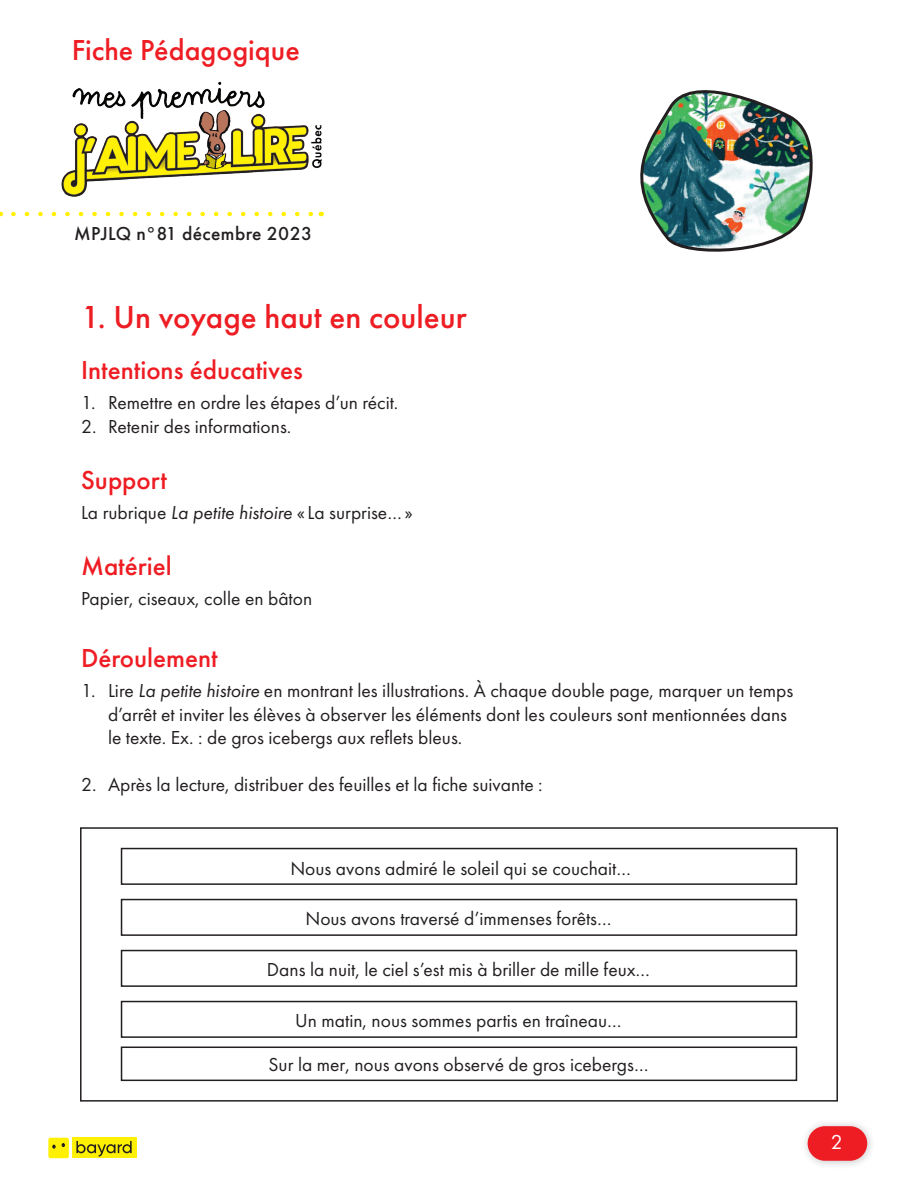
<style>
.page{position:relative;width:918px;height:1188px;background:#fff}
.page>*{position:absolute;margin:0;border:0;box-sizing:border-box;transform-origin:0 0}
.t1{font:500 33px "Futura PT";color:#ee1d23}
.t2{font:500 30px "Futura PT";color:#ee1d23}
.t3{font:500 27px "Futura PT";color:#ee1d23}
.t4{font:21px "Futura PT";color:#fff}
.t5{font:19.5px/23.4px "Futura PT";color:#231f20}
.t6{font:500 19.5px "Futura PT";letter-spacing:.02em;color:#231f20}
.s1{font-style:italic}
</style>
<div class="page">
<img style="left:640px;top:90px;width:173px;height:162px">
<div style="left:80px;top:827px;width:758px;height:275px;border:2px solid #231f20"></div>
<div style="left:121px;top:848px;width:676px;height:37px;border:2px solid #231f20"></div>
<div style="left:121px;top:899px;width:676px;height:37px;border:2px solid #231f20"></div>
<div style="left:121px;top:950px;width:676px;height:37px;border:2px solid #231f20"></div>
<div style="left:121px;top:1001px;width:676px;height:37px;border:2px solid #231f20"></div>
<div style="left:121px;top:1047px;width:676px;height:34px;border:2px solid #231f20"></div>
<div style="left:801px;top:1119px;width:75px;height:51px;background:#231f20;opacity:.25"></div>
<div style="left:808px;top:1126px;width:59px;height:35px;background:#ee1d23;border-radius:17px"></div>
<div style="left:72px;top:1138px;width:64px;height:20px;background:#fff101"></div>
<svg style="left:76px;top:1141px;width:56px;height:16px"></svg>
<div style="left:48px;top:1138px;width:21px;height:20px;background:#fff101;border-radius:2px"></div>
<svg style="left:62px;top:1143px;width:3px;height:4px"></svg>
<svg style="left:52px;top:1145px;width:4px;height:4px"></svg>
<svg style="left:13px;top:212px;width:300px;height:4px"></svg>
<img style="left:61px;top:81px;width:261px;height:116px">
<h2 class="t2" style="left:72px;top:32px;width:230px">Fiche Pédagogique</h2>
<p class="t6" style="left:74px;top:222px;width:240px">MPJLQ n°81 décembre 2023</p>
<h1 class="t1" style="left:81px;top:297px;width:387px">1. Un voyage haut en couleur</h1>
<h3 class="t3" style="left:81px;top:354px;width:223px">Intentions éducatives</h3>
<p class="t5" style="left:81px;top:391px;width:319px">1. Remettre en ordre les étapes d’un récit.</p>
<p class="t5" style="left:81px;top:415px;width:212px">2. Retenir des informations.</p>
<h3 class="t3" style="left:81px;top:463px;width:87px">Support</h3>
<p class="t5" style="left:81px;top:501px;width:333px">La rubrique <span class="s1">La petite histoire</span> « La surprise…»</p>
<h3 class="t3" style="left:81px;top:549px;width:92px">Matériel</h3>
<p class="t5" style="left:81px;top:586px;width:233px">Papier, ciseaux, colle en bâton</p>
<h3 class="t3" style="left:81px;top:642px;width:138px">Déroulement</h3>
<p class="t5" style="left:108px;top:679px;width:687px;text-indent:-27px">1. Lire <span class="s1">La petite histoire</span> en montrant les illustrations. À chaque double page, marquer un temps d’arrêt et inviter les élèves à observer les éléments dont les couleurs sont mentionnées dans le texte. Ex. : de gros icebergs aux reflets bleus.</p>
<p class="t5" style="left:81px;top:773px;width:463px">2. Après la lecture, distribuer des feuilles et la fiche suivante :</p>
<p class="t5" style="left:290px;top:857px;width:342px">Nous avons admiré le soleil qui se couchait…</p>
<p class="t5" style="left:305px;top:906px;width:308px">Nous avons traversé d’immenses forêts…</p>
<p class="t5" style="left:267px;top:957px;width:385px">Dans la nuit, le ciel s’est mis à briller de mille feux…</p>
<p class="t5" style="left:295px;top:1008px;width:328px">Un matin, nous sommes partis en traîneau…</p>
<p class="t5" style="left:269px;top:1053px;width:382px">Sur la mer, nous avons observé de gros icebergs…</p>
<p class="t4" style="left:831px;top:1129px;width:13px">2</p>
</div>
